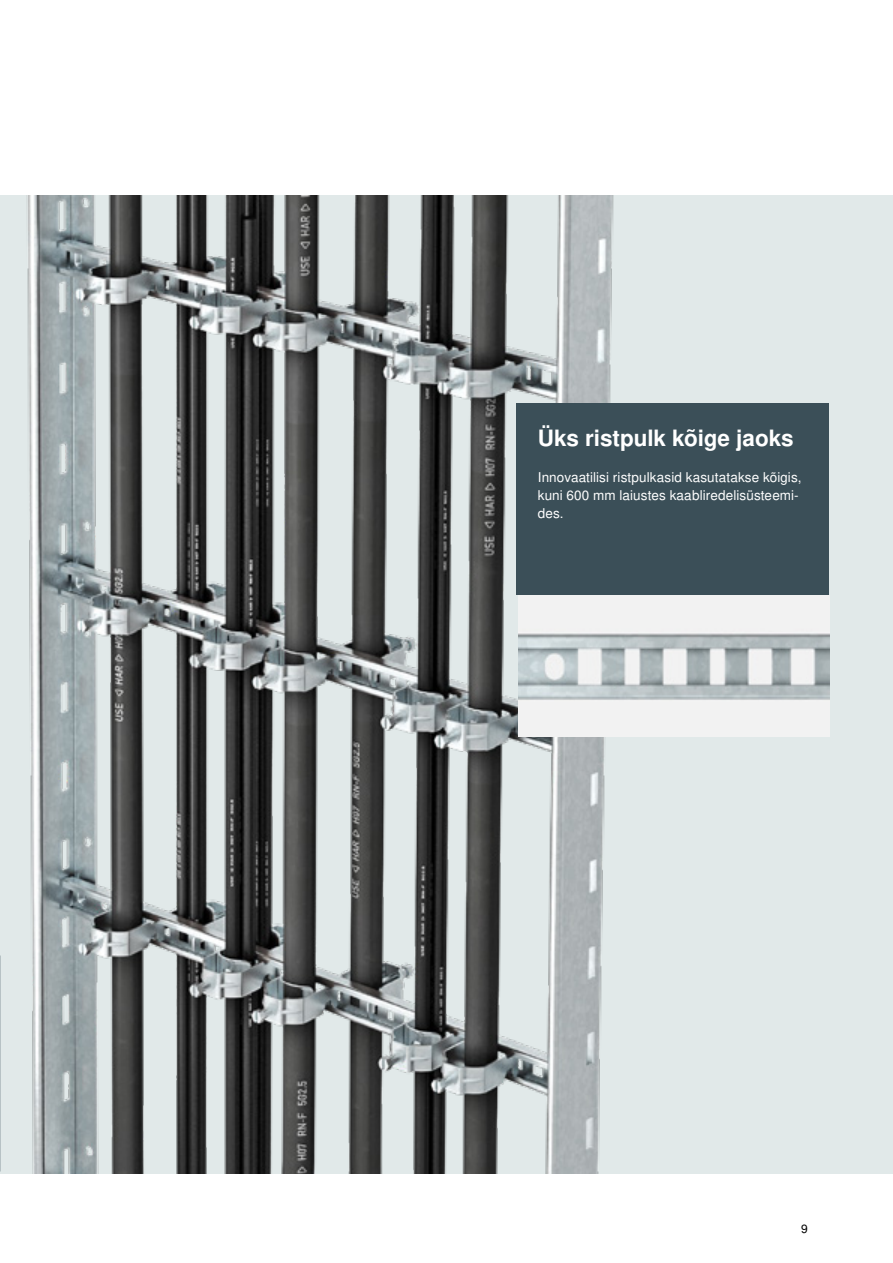
<style>
.page{position:relative;width:893px;height:1263px;background:#fff}
.page>*{position:absolute;margin:0;border:0;box-sizing:border-box;transform-origin:0 0}
.t1{font:700 22.5px "Nimbus San L";letter-spacing:-.005em;color:#fff}
.t2{font:13.5px/18px "Nimbus San L";letter-spacing:.005em;color:#fff}
.t3{font:12px "Nimbus San L";color:#000}
</style>
<div class="page">
<img style="left:1px;top:196px;width:892px;height:978px">
<div style="left:517px;top:403px;width:312px;height:191px;background:#3b4f58"></div>
<img style="left:518px;top:595px;width:311px;height:142px">
<h1 class="t1" style="left:538px;top:424px;width:257px">Üks ristpulk kõige jaoks</h1>
<p class="t2" style="left:538px;top:469px;width:265px">Innovaatilisi ristpulkasid kasutatakse kõigis, kuni 600 mm laiustes kaabliredelisüsteemi&shy;des.</p>
<p class="t3" style="left:801px;top:1222px;width:8px">9</p>
</div>
